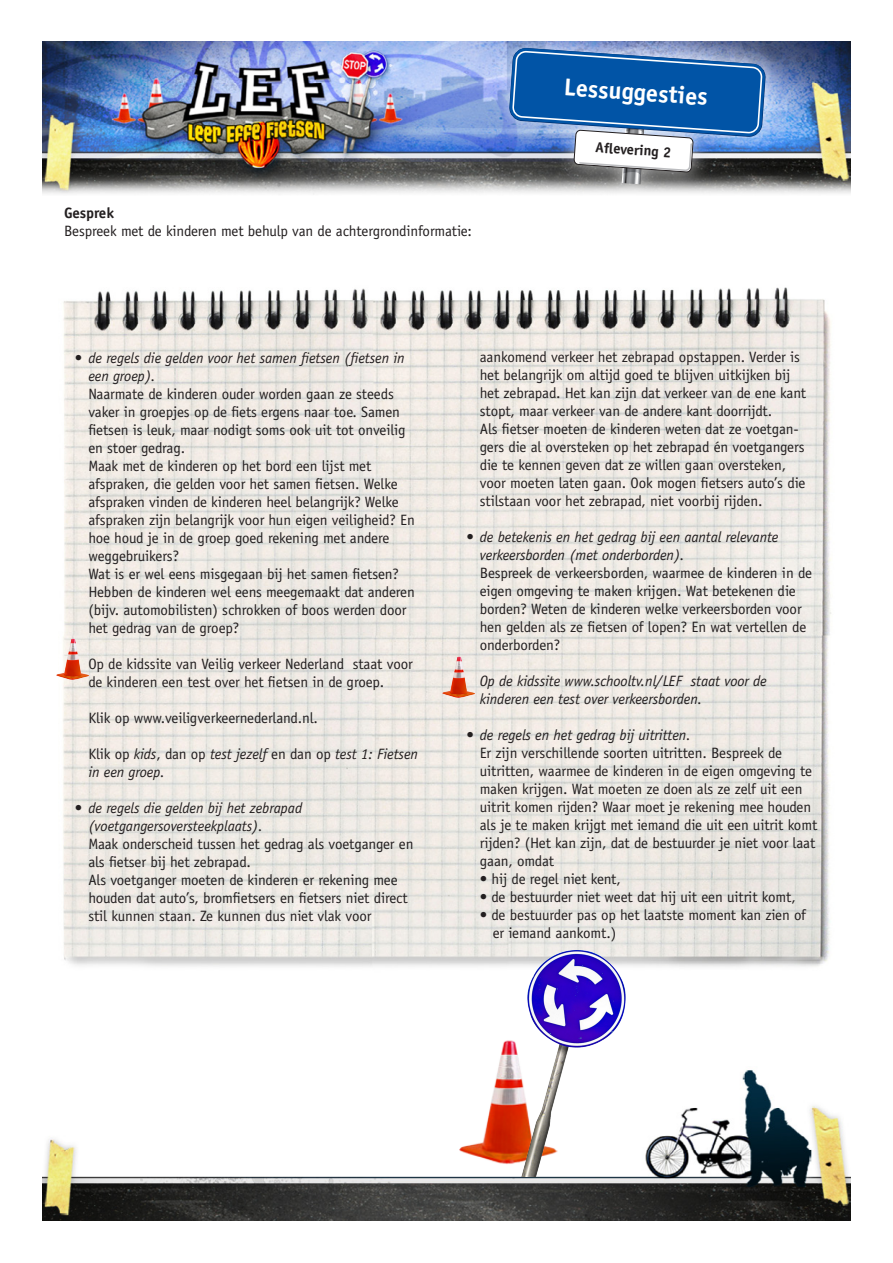
<style>
.page{position:relative;width:893px;height:1263px;background:#fff}
.page>*{position:absolute;margin:0;border:0;box-sizing:border-box;transform-origin:0 0}
.t1{font:700 24.3px "Officina Sans Std";color:#fff}
.t2{font:15px/18px "Officina Sans Std";letter-spacing:-.01em;color:#231f20}
.t3{font:italic 15px/18px "Officina Sans Std";letter-spacing:-.01em;color:#231f20}
.t4{font:700 15px "Officina Sans Std";letter-spacing:-.01em;color:#231f20}
.t5{font:700 14.55px "Officina Sans Std";color:#231f20}
.s1{font-style:normal}
.s2{font-style:italic}
</style>
<div class="page">
<img style="left:63px;top:287px;width:768px;height:680px">
<img style="left:42px;top:1070px;width:808px;height:150px">
<img style="left:43px;top:42px;width:807px;height:153px">
<img style="left:482px;top:41px;width:312px;height:154px">
<img style="left:508px;top:47px;width:259px;height:137px">
<img style="left:56px;top:638px;width:33px;height:43px">
<img style="left:442px;top:656px;width:33px;height:43px">
<img style="left:459px;top:1070px;width:27px;height:96px">
<img style="left:486px;top:951px;width:139px;height:226px">
<h1 class="t1" style="left:565px;top:72px;width:146px;rotate:4deg">Lessuggesties</h1>
<p class="t4" style="left:64px;top:203px;width:52px">Gesprek</p>
<p class="t2" style="left:64px;top:222px;width:410px">Bespreek met de kinderen met behulp van de achtergrondinformatie:</p>
<p class="t5" style="left:596px;top:138px;width:77px;rotate:4deg">Aflevering 2</p>
<p class="t3" style="left:88px;top:349px;width:318px;text-indent:-13px"><span class="s1">•</span> de regels die gelden voor het samen fietsen (fietsen in een groep).</p>
<p class="t2" style="left:88px;top:385px;width:328px">Naarmate de kinderen ouder worden gaan ze steeds vaker in groepjes op de fiets ergens naar toe. Samen fietsen is leuk, maar nodigt soms ook uit tot onveilig en stoer gedrag.<br>Maak met de kinderen op het bord een lijst met afspraken, die gelden voor het samen fietsen. Welke afspraken vinden de kinderen heel belangrijk? Welke afspraken zijn belangrijk voor hun eigen veiligheid? En hoe houd je in de groep goed rekening met andere weggebruikers?<br>Wat is er wel eens misgegaan bij het samen fietsen?<br>Hebben de kinderen wel eens meegemaakt dat anderen (bijv. automobilisten) schrokken of boos werden door het gedrag van de groep?</p>
<p class="t2" style="left:88px;top:655px;width:326px">Op de kidssite van Veilig verkeer Nederland staat voor de kinderen een test over het fietsen in de groep.</p>
<p class="t2" style="left:88px;top:709px;width:231px">Klik op www.veiligverkeernederland.nl.</p>
<p class="t3" style="left:88px;top:745px;width:331px"><span class="s1">Klik op</span> kids<span class="s1">, dan op</span> test jezelf <span class="s1">en dan op</span> test 1: Fietsen in een groep.</p>
<p class="t3" style="left:88px;top:799px;width:215px;text-indent:-13px"><span class="s1">•</span> de regels die gelden bij het zebrapad (voetgangersoversteekplaats).</p>
<p class="t2" style="left:88px;top:835px;width:327px">Maak onderscheid tussen het gedrag als voetganger en als fietser bij het zebrapad.<br>Als voetganger moeten de kinderen er rekening mee houden dat auto’s, bromfietsers en fietsers niet direct stil kunnen staan. Ze kunnen dus niet vlak voor</p>
<p class="t2" style="left:480px;top:348px;width:328px">aankomend verkeer het zebrapad opstappen. Verder is het belangrijk om altijd goed te blijven uitkijken bij het zebrapad. Het kan zijn dat verkeer van de ene kant stopt, maar verkeer van de andere kant doorrijdt.<br>Als fietser moeten de kinderen weten dat ze voetgan&shy;gers die al oversteken op het zebrapad én voetgangers die te kennen geven dat ze willen gaan oversteken, voor moeten laten gaan. Ook mogen fietsers auto’s die stilstaan voor het zebrapad, niet voorbij rijden.</p>
<p class="t3" style="left:480px;top:528px;width:300px;text-indent:-13px"><span class="s1">•</span> de betekenis en het gedrag bij een aantal relevante verkeersborden (met onderborden).</p>
<p class="t2" style="left:480px;top:564px;width:334px">Bespreek de verkeersborden, waarmee de kinderen in de eigen omgeving te maken krijgen. Wat betekenen die borden? Weten de kinderen welke verkeersborden voor hen gelden als ze fietsen of lopen? En wat vertellen de onderborden?</p>
<p class="t3" style="left:480px;top:672px;width:289px">Op de kidssite www.schooltv.nl/LEF staat voor de kinderen een test over verkeersborden.</p>
<p class="t2" style="left:480px;top:726px;width:339px;text-indent:-13px">• <span class="s2">de regels en het gedrag bij uitritten.<br></span>Er zijn verschillende soorten uitritten. Bespreek de uitritten, waarmee de kinderen in de eigen omgeving te maken krijgen. Wat moeten ze doen als ze zelf uit een uitrit komen rijden? Waar moet je rekening mee houden als je te maken krijgt met iemand die uit een uitrit komt rijden? (Het kan zijn, dat de bestuurder je niet voor laat gaan, omdat</p>
<p class="t2" style="left:480px;top:870px;width:143px">• hij de regel niet kent,</p>
<p class="t2" style="left:480px;top:888px;width:317px">• de bestuurder niet weet dat hij uit een uitrit komt,</p>
<p class="t2" style="left:493px;top:906px;width:315px;text-indent:-13px">• de bestuurder pas op het laatste moment kan zien of er iemand aankomt.)</p>
</div>
